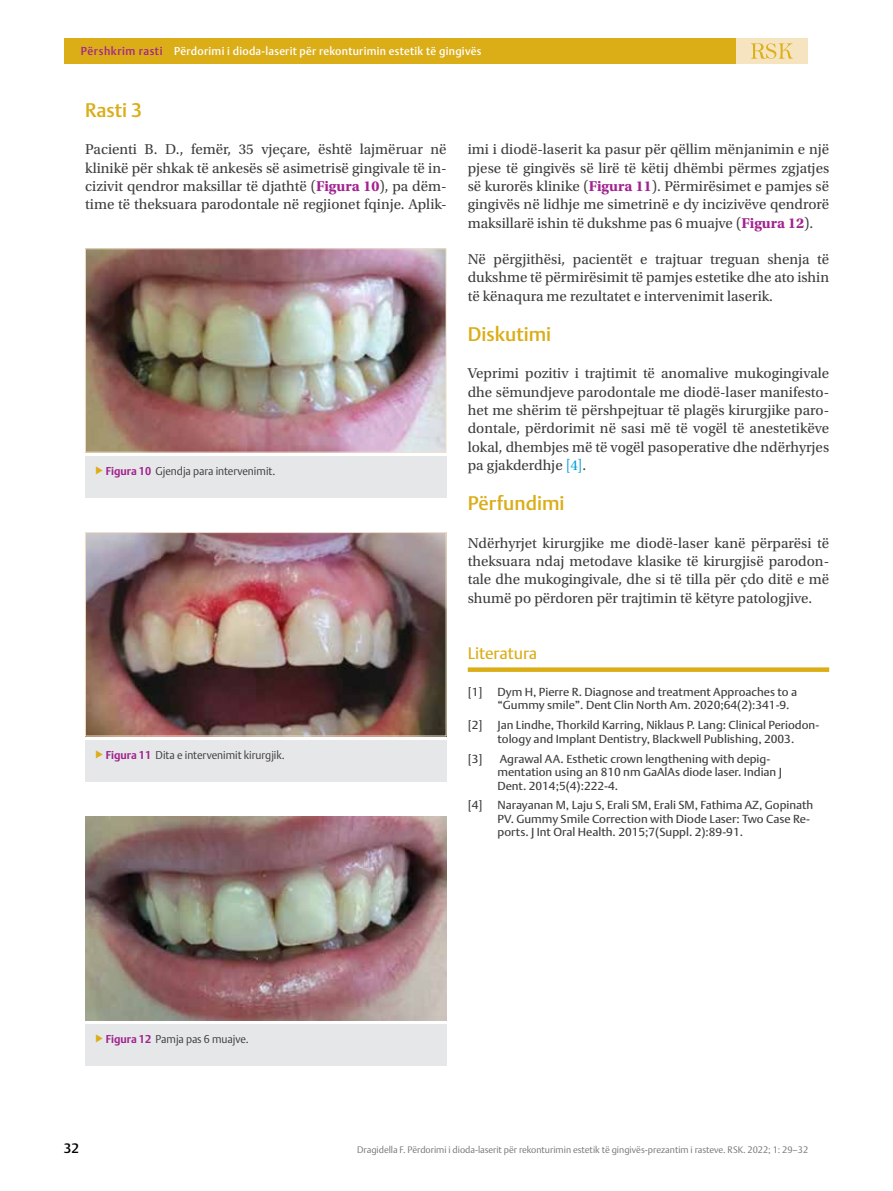
<style>
.page{position:relative;width:893px;height:1191px;background:#fff}
.page>*{position:absolute;margin:0;border:0;box-sizing:border-box;transform-origin:0 0}
.t1{font:500 19.5px "DTL Argo T";color:#dbad17}
.t2{font:16.5px "DTL Argo T";letter-spacing:-.005em;color:#dbad17}
.t3{font:15px/18.3px "Utopia Std";color:#3d3c3e;text-align:justify}
.t4{font:500 13.5px "DTL Argo T";color:#000}
.t5{font:11.55px/13.5px "DTL Argo T";color:#3d3c3e;scale:1.04 1}
.t6{font:300 11.25px "DTL Argo T";color:#3d3c3e;scale:.96 1}
.t7{font:500 11.25px "DTL Argo T";letter-spacing:.025em;color:#fff}
.t8{font:300 9.3px "DTL Argo T";color:#757779}
.s1{font-size:11.4px;color:#a3238f}
.s2{font-weight:700;color:#a1238f}
.s3{color:#009edb}
</style>
<div class="page">
<div style="left:468px;top:667px;width:361px;height:5px;background:#dbad17"></div>
<div style="left:85px;top:1024px;width:361px;height:42px;background:#e6e7e8"></div>
<div style="left:85px;top:456px;width:361px;height:42px;background:#e6e7e8"></div>
<img style="left:87px;top:250px;width:357px;height:200px">
<div style="left:85px;top:248px;width:361px;height:204px;border:1px solid #f2e1ca"></div>
<div style="left:85px;top:740px;width:361px;height:42px;background:#e6e7e8"></div>
<img style="left:87px;top:534px;width:357px;height:200px">
<div style="left:85px;top:532px;width:361px;height:204px;border:1px solid #f2e1ca"></div>
<img style="left:85px;top:816px;width:361px;height:204px">
<div style="left:655px;top:38px;width:153px;height:26px;background:#f5e4bf"></div>
<svg style="left:751px;top:43px;width:42px;height:16px"></svg>
<div style="left:64px;top:38px;width:672px;height:26px;background:#dbad17"></div>
<p class="t7" style="left:81px;top:44px;width:402px"><span class="s1">Përshkrim rasti</span> Përdorimi i dioda-laserit për rekonturimin estetik të gingivës</p>
<h1 class="t1" style="left:85px;top:99px;width:58px">Rasti 3</h1>
<p class="t3" style="left:85px;top:140px;width:363px">Pacienti B. D., femër, 35 vjeçare, është lajmëruar në klinikë për shkak të ankesës së asimetrisë gingivale të in&shy;cizivit qendror maksillar të djathtë (<span class="s2">Figura 10</span>), pa dëm&shy;time të theksuara parodontale në regjionet fqinje. Aplik-</p>
<p class="t6" style="left:106px;top:464px;width:178px"><span class="s2">Figura 10</span> Gjendja para intervenimit.</p>
<p class="t6" style="left:106px;top:748px;width:188px"><span class="s2">Figura 11</span> Dita e intervenimit kirurgjik.</p>
<p class="t3" style="left:468px;top:140px;width:363px">imi i diodë-laserit ka pasur për qëllim mënjanimin e një pjese të gingivës së lirë të këtij dhëmbi përmes zgjatjes së kurorës klinike (<span class="s2">Figura 11</span>). Përmirësimet e pamjes së gingivës në lidhje me simetrinë e dy incizivëve qendrorë maksillarë ishin të dukshme pas 6 muajve (<span class="s2">Figura 12</span>).</p>
<p class="t3" style="left:468px;top:250px;width:363px">Në përgjithësi, pacientët e trajtuar treguan shenja të dukshme të përmirësimit të pamjes estetike dhe ato ishin të kënaqura me rezultatet e intervenimit laserik.</p>
<h1 class="t1" style="left:468px;top:322px;width:85px">Diskutimi</h1>
<p class="t3" style="left:468px;top:364px;width:363px">Veprimi pozitiv i trajtimit të anomalive mukogingivale dhe sëmundjeve parodontale me diodë-laser manifesto&shy;het me shërim të përshpejtuar të plagës kirurgjike paro&shy;dontale, përdorimit në sasi më të vogël të anestetikëve lokal, dhembjes më të vogël pasoperative dhe ndërhyrjes pa gjakderdhje <span class="s3">[4]</span>.</p>
<h1 class="t1" style="left:468px;top:492px;width:98px">Përfundimi</h1>
<p class="t3" style="left:468px;top:534px;width:363px">Ndërhyrjet kirurgjike me diodë-laser kanë përparësi të theksuara ndaj metodave klasike të kirurgjisë parodon&shy;tale dhe mukogingivale, dhe si të tilla për çdo ditë e më shumë po përdoren për trajtimin të këtyre patologjive.</p>
<p class="t2" style="left:468px;top:643px;width:71px">Literatura</p>
<p class="t5" style="left:468px;top:685px;width:16px">[1]</p>
<p class="t5" style="left:497px;top:685px;width:290px">Dym H, Pierre R. Diagnose and treatment Approaches to a “Gummy smile”. Dent Clin North Am. 2020;64(2):341-9.</p>
<p class="t5" style="left:468px;top:718px;width:16px">[2]</p>
<p class="t5" style="left:497px;top:718px;width:311px">Jan Lindhe, Thorkild Karring, Niklaus P. Lang: Clinical Periodon&shy;tology and Implant Dentistry, Blackwell Publishing, 2003.</p>
<p class="t5" style="left:468px;top:751px;width:16px">[3]</p>
<p class="t5" style="left:497px;top:751px;width:275px">Agrawal AA. Esthetic crown lengthening with depig&shy;mentation using an 810 nm GaAlAs diode laser. Indian J<br>Dent. 2014;5(4):222-4.</p>
<p class="t5" style="left:468px;top:798px;width:16px">[4]</p>
<p class="t5" style="left:497px;top:798px;width:305px">Narayanan M, Laju S, Erali SM, Erali SM, Fathima AZ, Gopinath<br>PV. Gummy Smile Correction with Diode Laser: Two Case Re&shy;ports. J Int Oral Health. 2015;7(Suppl. 2):89-91.</p>
<p class="t6" style="left:106px;top:1032px;width:150px"><span class="s2">Figura 12</span> Pamja pas 6 muajve.</p>
<p class="t4" style="left:64px;top:1139px;width:17px">32</p>
<p class="t8" style="left:357px;top:1143px;width:452px">Dragidella F. Përdorimi i dioda-laserit për rekonturimin estetik të gingivës-prezantim i rasteve. RSK. 2022; 1: 29–32</p>
</div>
